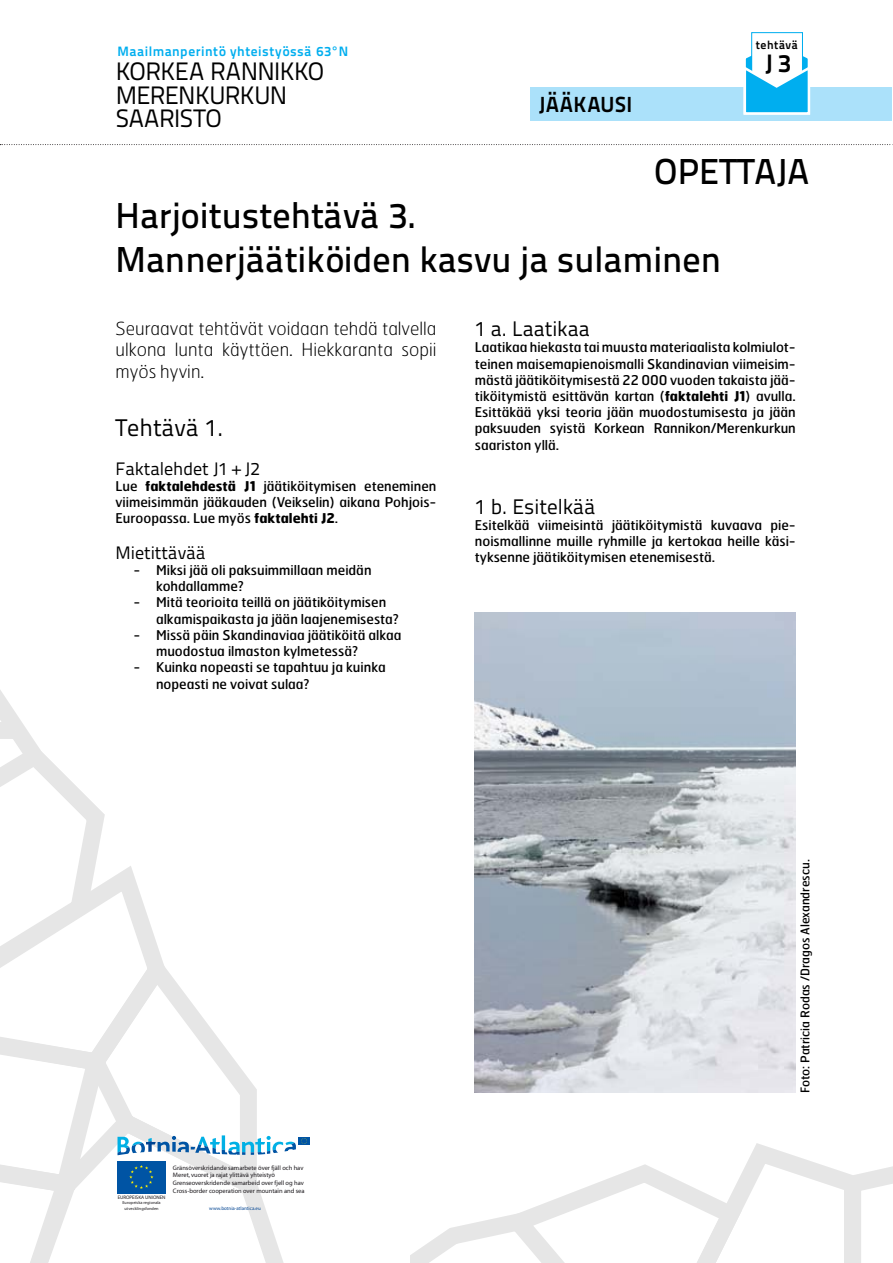
<style>
.page{position:relative;width:893px;height:1263px;background:#fff}
.page>*{position:absolute;margin:0;border:0;box-sizing:border-box;transform-origin:0 0}
.t1{font:36px/43.2px "Titillium Text 14 L 600 wt";color:#000}
.t2{font:25.2px/23.9px "Titillium Text 14 L 400 wt";letter-spacing:-.025em;color:#000}
.t3{font:25.2px "Titillium Text 14 L 800 wt";color:#000}
.t4{font:24px "Titillium Text 14 L 400 wt";color:#000}
.t5{font:21.9px "Titillium Text 14 L 800 wt";letter-spacing:.01em;color:#000}
.t6{font:21px "Titillium Text 14 L 400 wt";color:#000}
.t7{font:100 18px/21.6px "Hermes";color:#000;text-align:justify}
.t8{font:18px "Titillium Text 14 L 400 wt";color:#000}
.t9{font:13.5px/16.2px "Hermes";color:#000}
.t10{font:13.5px "Titillium Text 14 L 800 wt";letter-spacing:.04em;color:#00aeef}
.t11{font:12px "Hermes";color:#000}
.t12{font:11.7px "Titillium Text 14 L 800 wt";letter-spacing:.045em;color:#000}
.t13{font:6.45px/7.8px "Myriad";color:#1a171b}
.t14{font:4.95px "Myriad Pro";color:#004492}
.t15{font:4.95px "Myriad";color:#1a171b}
.t16{font:4.35px/5.1px "Myriad";letter-spacing:.01em;color:#1a171b;text-align:center}
.s1{font-weight:700}
</style>
<div class="page">
<svg style="left:410px;top:1143px;width:483px;height:120px"></svg>
<img style="left:475px;top:612px;width:321px;height:481px">
<svg style="left:0;top:144px;width:893px;height:1px"></svg>
<div style="left:530px;top:88px;width:361px;height:33px;background:#abe1fa"></div>
<div style="left:751px;top:32px;width:52px;height:58px;border:1px solid #00aeef"></div>
<svg style="left:742px;top:39px;width:69px;height:76px"></svg>
<svg style="left:0;top:690px;width:310px;height:573px"></svg>
<p class="t10" style="left:118px;top:43px;width:232px">Maailmanperintö yhteistyössä 63°N</p>
<h2 class="t2" style="left:116px;top:59px;width:210px">KORKEA RANNIKKO<br>MERENKURKUN<br>SAARISTO</h2>
<h3 class="t5" style="left:539px;top:91px;width:95px">JÄÄKAUSI</h3>
<p class="t12" style="left:756px;top:37px;width:44px">tehtävä</p>
<h2 class="t3" style="left:765px;top:48px;width:27px">J3</h2>
<h1 class="t1" style="left:654px;top:150px;width:157px">OPETTAJA</h1>
<h1 class="t1" style="left:116px;top:194px;width:607px">Harjoitustehtävä 3.<br>Mannerjäätiköiden kasvu ja sulaminen</h1>
<h3 class="t7" style="left:116px;top:317px;width:323px">Seuraavat tehtävät voidaan tehdä talvella ulkona lunta käyttäen. Hiekkaranta sopii myös hyvin.</h3>
<h3 class="t4" style="left:116px;top:413px;width:109px">Tehtävä 1.</h3>
<h3 class="t8" style="left:116px;top:457px;width:146px">Faktalehdet J1 + J2</h3>
<p class="t9" style="left:116px;top:478px;width:323px;text-align:justify">Lue <span class="s1">faktalehdestä J1</span> jäätiköitymisen eteneminen viimeisimmän jääkauden (Veikselin) aikana Pohjois-Euroopassa. Lue myös <span class="s1">faktalehti J2</span>.</p>
<h3 class="t8" style="left:116px;top:542px;width:92px">Mietittävää</h3>
<p class="t9" style="left:156px;top:562px;width:217px;text-indent:-23px">- Miksi jää oli paksuimmillaan meidän kohdallamme?</p>
<p class="t9" style="left:156px;top:594px;width:244px;text-indent:-23px">- Mitä teorioita teillä on jäätiköitymisen alkamispaikasta ja jään laajenemisesta?</p>
<p class="t9" style="left:156px;top:627px;width:247px;text-indent:-23px">- Missä päin Skandinaviaa jäätiköitä alkaa muodostua ilmaston kylmetessä?</p>
<p class="t9" style="left:156px;top:659px;width:231px;text-indent:-23px">- Kuinka nopeasti se tapahtuu ja kuinka nopeasti ne voivat sulaa?</p>
<h3 class="t6" style="left:475px;top:316px;width:116px">1 a. Laatikaa</h3>
<p class="t9" style="left:475px;top:339px;width:323px;text-align:justify">Laatikaa hiekasta tai muusta materiaalista kolmiulot&shy;teinen maisemapienoismalli Skandinavian viimeisim&shy;mästä jäätiköitymisestä 22 000 vuoden takaista jää&shy;tiköitymistä esittävän kartan (<span class="s1">faktalehti J1</span>) avulla.<br>Esittäkää yksi teoria jään muodostumisesta ja jään paksuuden syistä Korkean Rannikon/Merenkurkun saariston yllä.</p>
<h3 class="t6" style="left:475px;top:494px;width:122px">1 b. Esitelkää</h3>
<p class="t9" style="left:475px;top:517px;width:323px;text-align:justify">Esitelkää viimeisintä jäätiköitymistä kuvaava pie&shy;noismallinne muille ryhmille ja kertokaa heille käsi&shy;tyksenne jäätiköitymisen etenemisestä.</p>
<p class="t15" style="left:118px;top:1195px;width:49px">EUROPEISKA UNIONEN</p>
<p class="t16" style="left:122px;top:1200px;width:40px">Europeiska regionala utvecklingsfonden</p>
<p class="t13" style="left:173px;top:1164px;width:133px">Gränsöverskridande samarbete över fjäll och hav Meret, vuoret ja rajat ylittävä yhteistyö Grenseoverskridende samarbeid over fjell og hav Cross-border cooperation over mountain and sea</p>
<p class="t14" style="left:209px;top:1205px;width:53px">www.botnia-atlantica.eu</p>
<p class="t11" style="left:798px;top:1093px;width:235px;rotate:-90deg">Foto: Patricia Rodas /Dragos Alexandrescu.</p>
</div>
